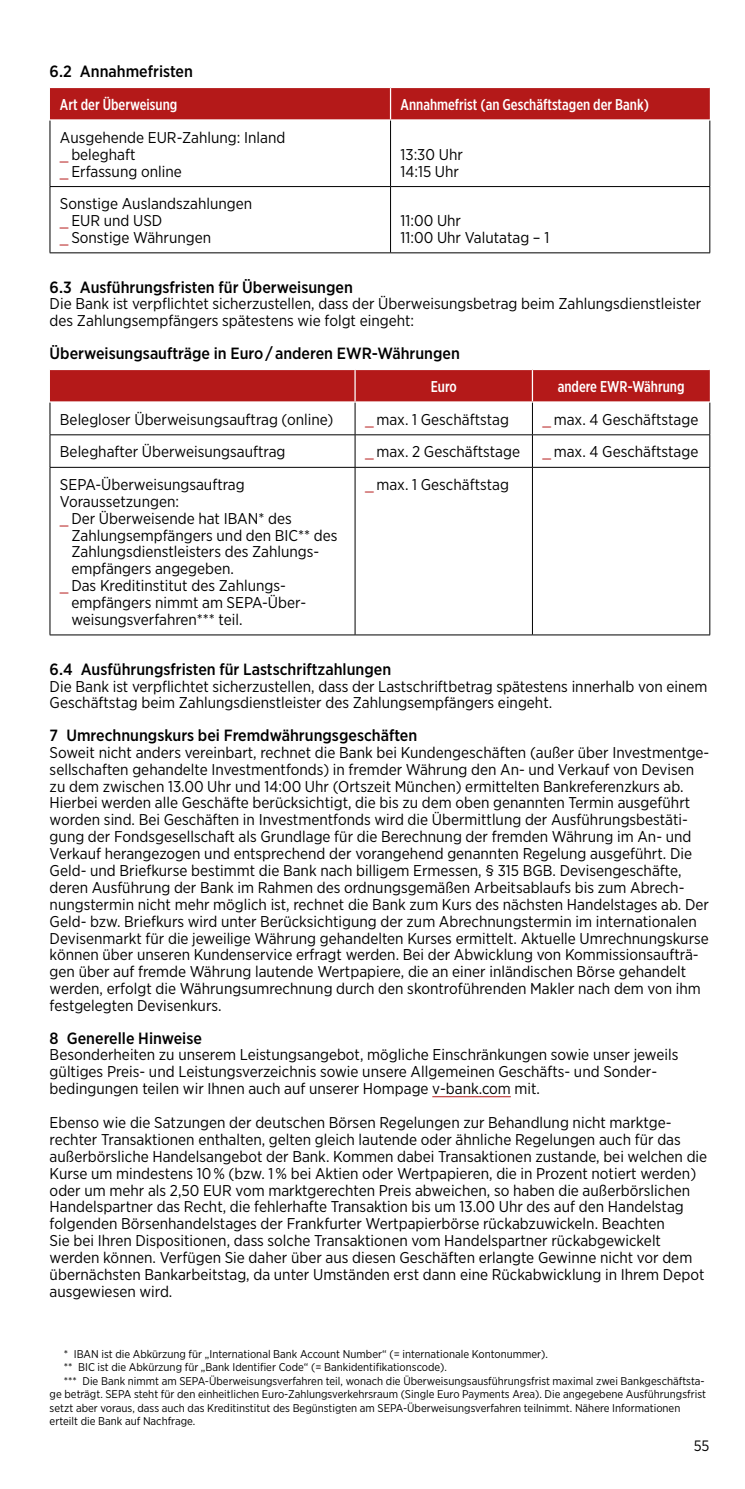
<style>
.page{position:relative;width:745px;height:1489px;background:#fff}
.page>*{position:absolute;margin:0;border:0;box-sizing:border-box;transform-origin:0 0}
.t1{font:500 16.25px "Gotham Narrow";color:#000}
.t2{font:15.5px/17px "Gotham Narrow";color:#000}
.t3{font:500 15.5px "Gotham X Narrow";color:#fff}
.t4{font:15px "Gotham Narrow";color:#000}
.t5{font:11.25px "Gotham Narrow";color:#000}
.s1{color:#b41919}
</style>
<div class="page">
<hr style="left:432px;top:1096px;width:78px;height:1px;background:#b41919">
<div style="left:50px;top:88px;width:659px;height:31px;background:#b41919"></div>
<hr style="left:389px;top:88px;width:2px;height:31px;background:#fff">
<hr style="left:49px;top:121px;width:1px;height:65px;background:#000">
<hr style="left:390px;top:121px;width:1px;height:65px;background:#000">
<hr style="left:709px;top:121px;width:1px;height:65px;background:#000">
<hr style="left:50px;top:186px;width:340px;height:1px;background:#000">
<hr style="left:49px;top:187px;width:1px;height:65px;background:#000">
<hr style="left:390px;top:186px;width:319px;height:1px;background:#000">
<hr style="left:390px;top:187px;width:1px;height:65px;background:#000">
<hr style="left:709px;top:187px;width:1px;height:65px;background:#000">
<hr style="left:50px;top:252px;width:340px;height:1px;background:#000">
<hr style="left:390px;top:252px;width:319px;height:1px;background:#000">
<div style="left:50px;top:370px;width:659px;height:31px;background:#b41919"></div>
<hr style="left:354px;top:370px;width:1px;height:31px;background:#fff">
<hr style="left:531px;top:370px;width:1px;height:31px;background:#fff">
<hr style="left:49px;top:402px;width:1px;height:32px;background:#000">
<hr style="left:354px;top:402px;width:1px;height:32px;background:#000">
<hr style="left:531px;top:402px;width:1px;height:32px;background:#000">
<hr style="left:709px;top:402px;width:1px;height:32px;background:#000">
<hr style="left:50px;top:434px;width:305px;height:1px;background:#000">
<hr style="left:49px;top:435px;width:1px;height:32px;background:#000">
<hr style="left:355px;top:434px;width:177px;height:1px;background:#000">
<hr style="left:354px;top:435px;width:1px;height:32px;background:#000">
<hr style="left:532px;top:434px;width:177px;height:1px;background:#000">
<hr style="left:531px;top:435px;width:1px;height:32px;background:#000">
<hr style="left:709px;top:435px;width:1px;height:32px;background:#000">
<hr style="left:50px;top:467px;width:305px;height:1px;background:#000">
<hr style="left:49px;top:467px;width:1px;height:167px;background:#000">
<hr style="left:355px;top:467px;width:177px;height:1px;background:#000">
<hr style="left:354px;top:467px;width:1px;height:167px;background:#000">
<hr style="left:532px;top:467px;width:177px;height:1px;background:#000">
<hr style="left:531px;top:467px;width:1px;height:167px;background:#000">
<hr style="left:709px;top:467px;width:1px;height:167px;background:#000">
<hr style="left:50px;top:634px;width:305px;height:1px;background:#000">
<hr style="left:355px;top:634px;width:177px;height:1px;background:#000">
<hr style="left:532px;top:634px;width:177px;height:1px;background:#000">
<p class="t1" style="left:50px;top:61px;width:145px">6.2 Annahmefristen</p>
<p class="t3" style="left:60px;top:95px;width:119px">Art der Überweisung</p>
<p class="t3" style="left:400px;top:95px;width:250px">Annahmefrist (an Geschäftstagen der Bank)</p>
<p class="t2" style="left:60px;top:128px;width:227px">Ausgehende EUR-Zahlung: Inland <span class="s1">_</span> beleghaft<br><span class="s1">_</span> Erfassung online</p>
<p class="t2" style="left:400px;top:145px;width:64px">13:30 Uhr<br>14:15 Uhr</p>
<p class="t2" style="left:60px;top:195px;width:194px">Sonstige Auslandszahlungen <span class="s1">_</span> EUR und USD<br><span class="s1">_</span> Sonstige Währungen</p>
<p class="t2" style="left:400px;top:212px;width:150px">11:00 Uhr<br>11:00 Uhr Valutatag – 1</p>
<p class="t1" style="left:50px;top:276px;width:304px">6.3 Ausführungsfristen für Überweisungen</p>
<p class="t2" style="left:50px;top:295px;width:653px">Die Bank ist verpflichtet sicherzustellen, dass der Überweisungsbetrag beim Zahlungsdienstleister des Zahlungsempfängers spätestens wie folgt eingeht:</p>
<p class="t1" style="left:50px;top:343px;width:411px">Überweisungsaufträge in Euro / anderen EWR-Währungen</p>
<p class="t3" style="left:430px;top:377px;width:27px">Euro</p>
<p class="t3" style="left:557px;top:377px;width:128px">andere EWR-Währung</p>
<p class="t2" style="left:60px;top:410px;width:275px">Belegloser Überweisungsauftrag (online)</p>
<p class="t2" style="left:365px;top:410px;width:145px"><span class="s1">_</span> max. 1 Geschäftstag</p>
<p class="t2" style="left:542px;top:410px;width:157px"><span class="s1">_</span> max. 4 Geschäftstage</p>
<p class="t2" style="left:60px;top:443px;width:227px">Beleghafter Überweisungsauftrag</p>
<p class="t2" style="left:365px;top:443px;width:156px"><span class="s1">_</span> max. 2 Geschäftstage</p>
<p class="t2" style="left:542px;top:443px;width:157px"><span class="s1">_</span> max. 4 Geschäftstage</p>
<p class="t2" style="left:60px;top:475px;width:186px">SEPA-Überweisungsauftrag</p>
<p class="t2" style="left:60px;top:492px;width:120px">Voraussetzungen:</p>
<p class="t2" style="left:60px;top:509px;width:233px"><span class="s1">_</span> Der Überweisende hat IBAN* des</p>
<p class="t2" style="left:71px;top:526px;width:267px">Zahlungsempfängers und den BIC** des</p>
<p class="t2" style="left:71px;top:543px;width:249px">Zahlungsdienstleisters des Zahlungs-</p>
<p class="t2" style="left:71px;top:560px;width:164px">empfängers angegeben.</p>
<p class="t2" style="left:60px;top:577px;width:225px"><span class="s1">_</span> Das Kreditinstitut des Zahlungs-</p>
<p class="t2" style="left:71px;top:593px;width:234px">empfängers nimmt am SEPA-Über-</p>
<p class="t2" style="left:71px;top:610px;width:173px">weisungsverfahren*** teil.</p>
<p class="t2" style="left:365px;top:475px;width:145px"><span class="s1">_</span> max. 1 Geschäftstag</p>
<p class="t1" style="left:50px;top:658px;width:343px">6.4 Ausführungsfristen für Lastschriftzahlungen</p>
<p class="t2" style="left:50px;top:677px;width:658px">Die Bank ist verpflichtet sicherzustellen, dass der Lastschriftbetrag spätestens innerhalb von einem<br>Geschäftstag beim Zahlungsdienstleister des Zahlungsempfängers eingeht.</p>
<p class="t1" style="left:50px;top:725px;width:369px">7 Umrechnungskurs bei Fremdwährungsgeschäften</p>
<p class="t2" style="left:50px;top:743px;width:660px">Soweit nicht anders vereinbart, rechnet die Bank bei Kundengeschäften (außer über Investmentge&shy;sellschaften gehandelte Investmentfonds) in fremder Währung den An- und Verkauf von Devisen zu dem zwischen 13.00 Uhr und 14:00 Uhr (Ortszeit München) ermittelten Bankreferenzkurs ab.<br>Hierbei werden alle Geschäfte berücksichtigt, die bis zu dem oben genannten Termin ausgeführt worden sind. Bei Geschäften in Investmentfonds wird die Übermittlung der Ausführungsbestäti&shy;gung der Fondsgesellschaft als Grundlage für die Berechnung der fremden Währung im An- und Verkauf herangezogen und entsprechend der vorangehend genannten Regelung ausgeführt. Die Geld- und Briefkurse bestimmt die Bank nach billigem Ermessen, § 315 BGB. Devisengeschäfte, deren Ausführung der Bank im Rahmen des ordnungsgemäßen Arbeitsablaufs bis zum Abrech&shy;nungstermin nicht mehr möglich ist, rechnet die Bank zum Kurs des nächsten Handelstages ab. Der Geld- bzw. Briefkurs wird unter Berücksichtigung der zum Abrechnungstermin im internationalen Devisenmarkt für die jeweilige Währung gehandelten Kurses ermittelt. Aktuelle Umrechnungskurse können über unseren Kundenservice erfragt werden. Bei der Abwicklung von Kommissionsaufträ&shy;gen über auf fremde Währung lautende Wertpapiere, die an einer inländischen Börse gehandelt werden, erfolgt die Währungsumrechnung durch den skontroführenden Makler nach dem von ihm festgelegten Devisenkurs.</p>
<p class="t1" style="left:50px;top:1027px;width:154px">8 Generelle Hinweise</p>
<p class="t2" style="left:50px;top:1046px;width:629px">Besonderheiten zu unserem Leistungsangebot, mögliche Einschränkungen sowie unser jeweils gültiges Preis- und Leistungsverzeichnis sowie unsere Allgemeinen Geschäfts- und Sonder&shy;bedingungen teilen wir Ihnen auch auf unserer Hompage v-bank.com mit.</p>
<p class="t2" style="left:50px;top:1113px;width:658px">Ebenso wie die Satzungen der deutschen Börsen Regelungen zur Behandlung nicht marktge&shy;rechter Transaktionen enthalten, gelten gleich lautende oder ähnliche Regelungen auch für das außerbörsliche Handelsangebot der Bank. Kommen dabei Transaktionen zustande, bei welchen die Kurse um mindestens 10 % (bzw. 1 % bei Aktien oder Wertpapieren, die in Prozent notiert werden) oder um mehr als 2,50 EUR vom marktgerechten Preis abweichen, so haben die außerbörslichen Handelspartner das Recht, die fehlerhafte Transaktion bis um 13.00 Uhr des auf den Handelstag folgenden Börsenhandelstages der Frankfurter Wertpapierbörse rückabzuwickeln. Beachten<br>Sie bei Ihren Dispositionen, dass solche Transaktionen vom Handelspartner rückabgewickelt werden können. Verfügen Sie daher über aus diesen Geschäften erlangte Gewinne nicht vor dem übernächsten Bankarbeitstag, da unter Umständen erst dann eine Rückabwicklung in Ihrem Depot ausgewiesen wird.</p>
<p class="t5" style="left:64px;top:1346px;width:485px">* IBAN ist die Abkürzung für „International Bank Account Number“ (= internationale Kontonummer).</p>
<p class="t5" style="left:64px;top:1359px;width:384px">** BIC ist die Abkürzung für „Bank Identifier Code“ (= Bankidentifikationscode).</p>
<p class="t5" style="left:64px;top:1373px;width:642px">*** Die Bank nimmt am SEPA-Überweisungsverfahren teil, wonach die Überweisungsausführungsfrist maximal zwei Bankgeschäftsta-</p>
<p class="t5" style="left:50px;top:1386px;width:657px">ge beträgt. SEPA steht für den einheitlichen Euro-Zahlungsverkehrsraum (Single Euro Payments Area). Die angegebene Ausführungsfrist</p>
<p class="t5" style="left:50px;top:1400px;width:632px">setzt aber voraus, dass auch das Kreditinstitut des Begünstigten am SEPA-Überweisungsverfahren teilnimmt. Nähere Informationen</p>
<p class="t5" style="left:50px;top:1413px;width:147px">erteilt die Bank auf Nachfrage.</p>
<p class="t4" style="left:693px;top:1436px;width:17px">55</p>
</div>
